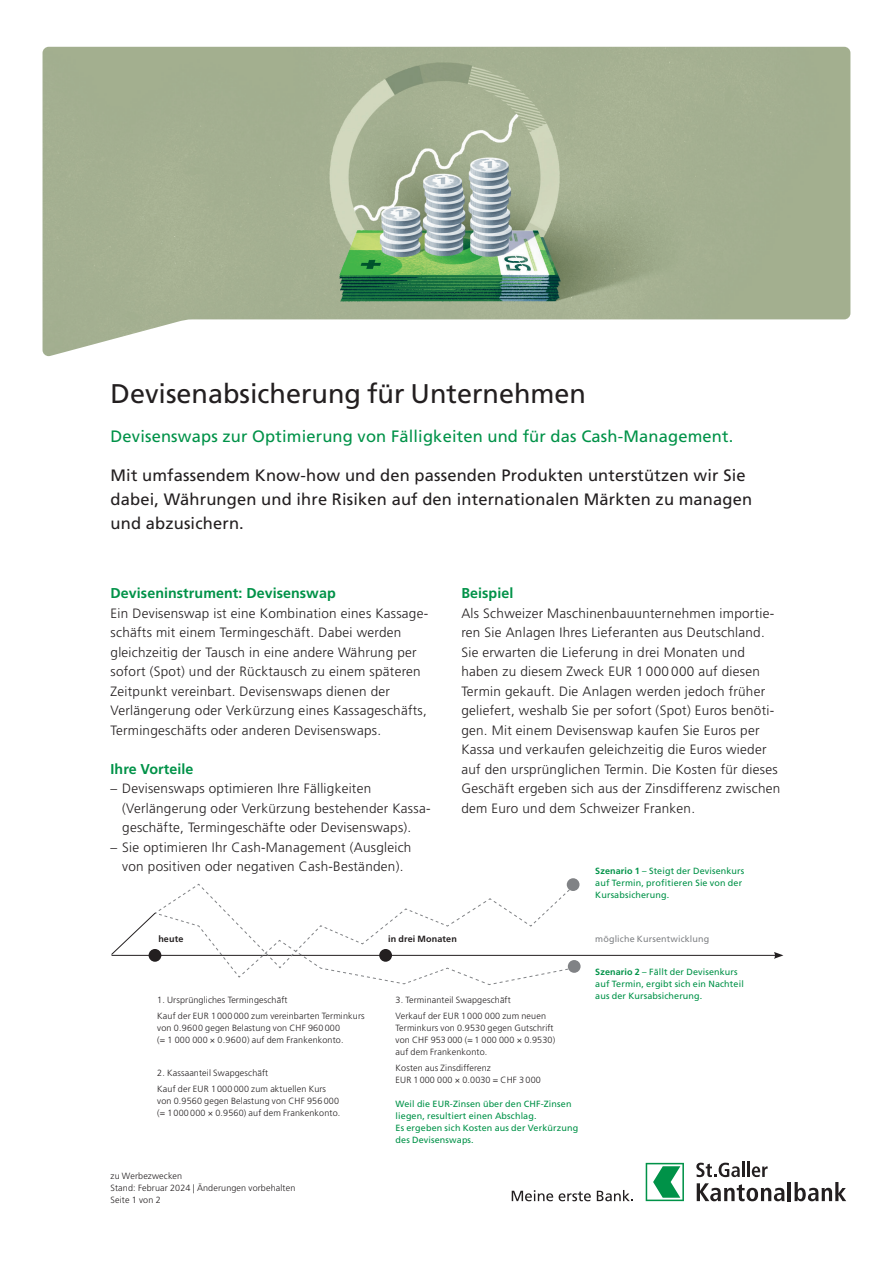
<style>
.page{position:relative;width:893px;height:1263px;background:#fff}
.page>*{position:absolute;margin:0;border:0;box-sizing:border-box;transform-origin:0 0}
.t1{font:27px "Frutiger LT Std";color:#231f20}
.t2{font:16.5px/24px "Frutiger LT Std";letter-spacing:.01em;color:#231f20}
.t3{font:16.5px "Frutiger LT Std";letter-spacing:.01em;color:#009248}
.t4{font:700 14.25px "Frutiger LT Std";letter-spacing:.005em;color:#009248}
.t5{font:300 13.5px/19.5px "Frutiger LT Std";letter-spacing:.02em;color:#231f20}
.t6{font:300 9px/12px "Frutiger LT Std";letter-spacing:.015em;color:#231f20}
.t7{font:9px/12px "Frutiger LT Std";letter-spacing:.015em;color:#009248}
.t8{font:9px "Frutiger LT Std";letter-spacing:.015em;color:#808285}
.t9{font:700 9px "Frutiger LT Std";letter-spacing:.015em;color:#231f20}
.s1{font-weight:700}
</style>
<div class="page">
<svg style="left:512px;top:1190px;width:41px;height:11px"></svg>
<svg style="left:559px;top:1191px;width:32px;height:10px"></svg>
<svg style="left:597px;top:1190px;width:36px;height:11px"></svg>
<svg style="left:646px;top:1163px;width:38px;height:38px"></svg>
<svg style="left:696px;top:1162px;width:48px;height:15px"></svg>
<hr style="left:747px;top:1162px;width:3px;height:15px;background:#231f20">
<svg style="left:752px;top:1166px;width:16px;height:11px"></svg>
<svg style="left:697px;top:1183px;width:87px;height:18px"></svg>
<hr style="left:788px;top:1182px;width:3px;height:19px;background:#231f20">
<svg style="left:794px;top:1182px;width:52px;height:19px"></svg>
<img style="left:43px;top:47px;width:807px;height:309px">
<hr style="left:112px;top:955px;width:664px;height:1px;background:#231f20">
<svg style="left:774px;top:952px;width:9px;height:7px"></svg>
<div style="left:568px;top:960px;width:13px;height:13px;background:#808285;border-radius:50%"></div>
<div style="left:567px;top:878px;width:12px;height:13px;background:#808285;border-radius:50%"></div>
<svg style="left:111px;top:883px;width:463px;height:102px"></svg>
<h1 class="t1" style="left:111px;top:378px;width:477px">Devisenabsicherung für Unternehmen</h1>
<p class="t3" style="left:111px;top:427px;width:624px">Devisenswaps zur Optimierung von Fälligkeiten und für das Cash-Management.</p>
<p class="t2" style="left:111px;top:463px;width:643px">Mit umfassendem Know-how und den passenden Produkten unterstützen wir Sie dabei, Währungen und ihre Risiken auf den internationalen Märkten zu managen und abzusichern.</p>
<p class="t4" style="left:111px;top:585px;width:227px">Deviseninstrument: Devisenswap</p>
<p class="t5" style="left:111px;top:603px;width:319px">Ein Devisenswap ist eine Kombination eines Kassage&shy;schäfts mit einem Termingeschäft. Dabei werden gleichzeitig der Tausch in eine andere Währung per sofort (Spot) und der Rücktausch zu einem späteren Zeitpunkt vereinbart. Devisenswaps dienen der Verlängerung oder Verkürzung eines Kassageschäfts, Termingeschäfts oder anderen Devisenswaps.</p>
<p class="t4" style="left:111px;top:760px;width:84px">Ihre Vorteile</p>
<p class="t5" style="left:122px;top:779px;width:310px;text-indent:-12px">– Devisenswaps optimieren Ihre Fälligkeiten (Verlängerung oder Verkürzung bestehender Kassa&shy;geschäfte, Termingeschäfte oder Devisenswaps).</p>
<p class="t5" style="left:111px;top:837px;width:302px;text-align:center">– Sie optimieren Ihr Cash-Management (Ausgleich von positiven oder negativen Cash-Beständen).</p>
<p class="t4" style="left:461px;top:585px;width:53px">Beispiel</p>
<p class="t5" style="left:461px;top:603px;width:320px">Als Schweizer Maschinenbauunternehmen importie&shy;ren Sie Anlagen Ihres Lieferanten aus Deutschland.<br>Sie erwarten die Lieferung in drei Monaten und haben zu diesem Zweck EUR 1 000 000 auf diesen Termin gekauft. Die Anlagen werden jedoch früher geliefert, weshalb Sie per sofort (Spot) Euros benöti&shy;gen. Mit einem Devisenswap kaufen Sie Euros per Kassa und verkaufen geleichzeitig die Euros wieder auf den ursprünglichen Termin. Die Kosten für dieses Geschäft ergeben sich aus der Zinsdifferenz zwischen dem Euro und dem Schweizer Franken.</p>
<p class="t7" style="left:595px;top:864px;width:151px"><span class="s1">Szenario 1</span> – Steigt der Devisenkurs auf Termin, profitieren Sie von der<br>Kursabsicherung.</p>
<p class="t9" style="left:158px;top:933px;width:27px">heute</p>
<p class="t9" style="left:388px;top:933px;width:70px">in drei Monaten</p>
<p class="t8" style="left:595px;top:933px;width:116px">mögliche Kursentwicklung</p>
<p class="t7" style="left:595px;top:966px;width:150px"><span class="s1">Szenario 2</span> – Fällt der Devisenkurs auf Termin, ergibt sich ein Nachteil aus der Kursabsicherung.</p>
<p class="t6" style="left:157px;top:992px;width:209px;line-height:16.2px">1. Ursprüngliches Termingeschäft<br>Kauf der EUR 1000 000 zum vereinbarten Terminkurs</p>
<p class="t6" style="left:157px;top:1022px;width:188px">von 0.9600 gegen Belastung von CHF 960 000 (= 1 000 000 × 0.9600) auf dem Frankenkonto.</p>
<p class="t6" style="left:157px;top:1065px;width:170px;line-height:16.2px">2. Kassaanteil Swapgeschäft<br>Kauf der EUR 1000 000 zum aktuellen Kurs</p>
<p class="t6" style="left:157px;top:1095px;width:185px">von 0.9560 gegen Belastung von CHF 956 000 (= 1000 000 × 0.9560) auf dem Frankenkonto.</p>
<p class="t6" style="left:396px;top:992px;width:152px;line-height:16.2px">3. Terminanteil Swapgeschäft<br>Verkauf der EUR 1000 000 zum neuen</p>
<p class="t6" style="left:396px;top:1022px;width:161px">Terminkurs von 0.9530 gegen Gutschrift von CHF 953 000 (= 1 000 000 × 0.9530) auf dem Frankenkonto.</p>
<p class="t6" style="left:396px;top:1062px;width:147px">Kosten aus Zinsdifferenz<br>EUR 1000 000 × 0.0030 = CHF 3 000</p>
<p class="t7" style="left:396px;top:1098px;width:184px">Weil die EUR-Zinsen über den CHF-Zinsen liegen, resultiert einen Abschlag.<br>Es ergeben sich Kosten aus der Verkürzung des Devisenswaps.</p>
<p class="t6" style="left:111px;top:1170px;width:186px">zu Werbezwecken<br>Stand: Februar 2024 | Änderungen vorbehalten<br>Seite 1 von 2</p>
</div>
